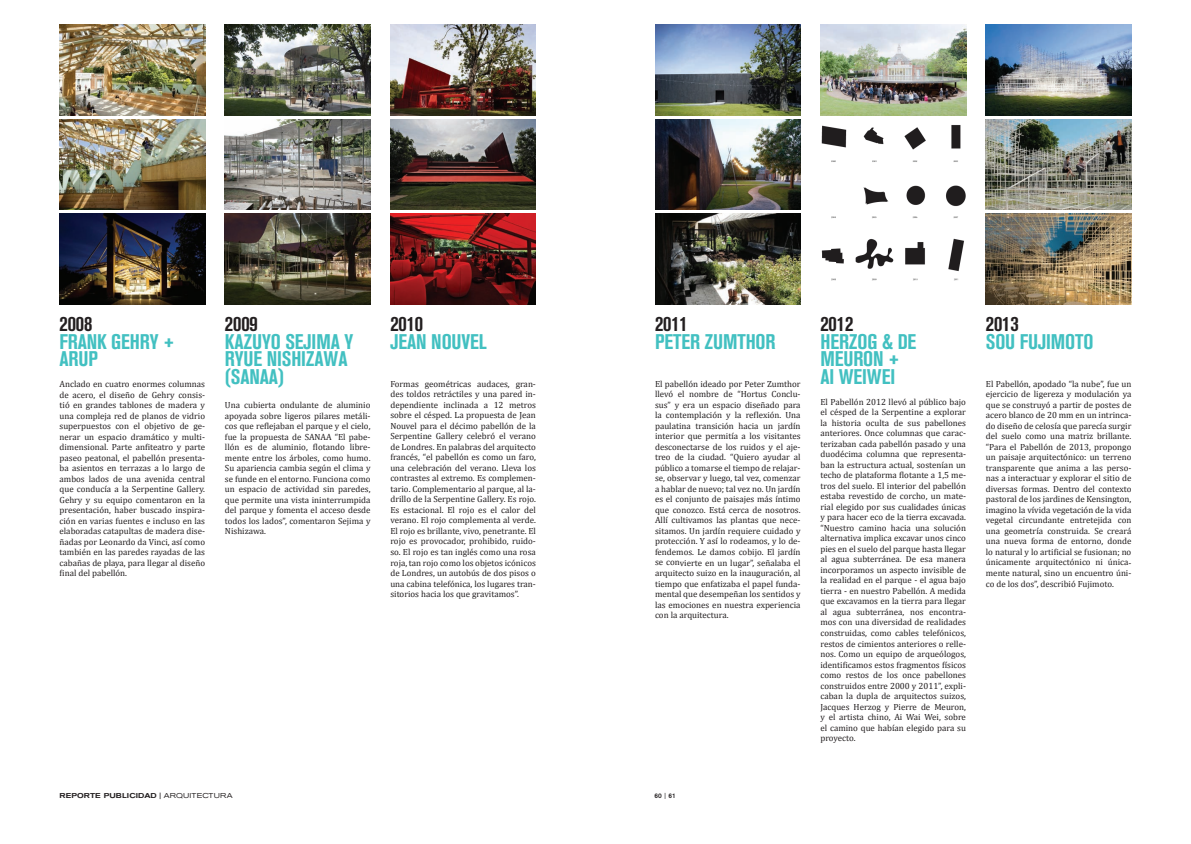
<style>
.page{position:relative;width:1191px;height:844px;background:#fff}
.page>*{position:absolute;margin:0;border:0;box-sizing:border-box;transform-origin:0 0}
.t1{font:21px/17.5px "Akzidenz Grotesk BQ Bd Cnd Alt";letter-spacing:-.005em;color:#42c0c1}
.t2{font:21px "Akzidenz Grotesk BQ Bd Cnd Alt";letter-spacing:-.005em;color:#231f20}
.t3{font:8.92px/10.5px "Cambria";color:#231f20;text-align:justify}
.t4{font:500 expanded 7px "Akzidenz Grotesk BQ";letter-spacing:.02em;color:#231f20}
.t5{font:500 6.56px "Akzidenz Grotesk BQ";color:#231f20}
.s1{font-weight:400}
</style>
<div class="page">
<img style="left:60px;top:25px;width:145px;height:90px">
<img style="left:390px;top:25px;width:146px;height:90px">
<img style="left:225px;top:25px;width:145px;height:90px">
<img style="left:225px;top:120px;width:145px;height:90px">
<img style="left:60px;top:120px;width:145px;height:90px">
<img style="left:390px;top:120px;width:146px;height:90px">
<img style="left:60px;top:214px;width:145px;height:90px">
<img style="left:390px;top:214px;width:146px;height:90px">
<img style="left:225px;top:214px;width:145px;height:90px">
<img style="left:655px;top:25px;width:145px;height:90px">
<img style="left:820px;top:25px;width:146px;height:90px">
<img style="left:655px;top:120px;width:145px;height:90px">
<img style="left:821px;top:125px;width:145px;height:156px">
<img style="left:655px;top:214px;width:145px;height:90px">
<img style="left:986px;top:25px;width:145px;height:90px">
<img style="left:986px;top:120px;width:145px;height:90px">
<img style="left:986px;top:214px;width:145px;height:90px">
<h1 class="t2" style="left:60px;top:312px;width:34px">2008</h1>
<h1 class="t1" style="left:60px;top:332px;width:117px">FRANK GEHRY +<br>ARUP</h1>
<p class="t3" style="left:60px;top:379px;width:147px">Anclado en cuatro enormes columnas de acero, el diseño de Gehry consis&shy;tió en grandes tablones de madera y una compleja red de planos de vidrio superpuestos con el objetivo de ge&shy;nerar un espacio dramático y multi&shy;dimensional. Parte anfiteatro y parte paseo peatonal, el pabellón presenta&shy;ba asientos en terrazas a lo largo de ambos lados de una avenida central que conducía a la Serpentine Gallery.<br>Gehry y su equipo comentaron en la presentación, haber buscado inspira&shy;ción en varias fuentes e incluso en las elaboradas catapultas de madera dise&shy;ñadas por Leonardo da Vinci, así como también en las paredes rayadas de las cabañas de playa, para llegar al diseño final del pabellón.</p>
<h1 class="t2" style="left:225px;top:312px;width:34px">2009</h1>
<h1 class="t1" style="left:225px;top:332px;width:130px">KAZUYO SEJIMA Y<br>RYUE NISHIZAWA (SANAA)</h1>
<p class="t3" style="left:225px;top:400px;width:147px">Una cubierta ondulante de aluminio apoyada sobre ligeros pilares metáli&shy;cos que reflejaban el parque y el cielo, fue la propuesta de SANAA “El pabe&shy;llón es de aluminio, flotando libre&shy;mente entre los árboles, como humo.<br>Su apariencia cambia según el clima y se funde en el entorno. Funciona como un espacio de actividad sin paredes, que permite una vista ininterrumpida del parque y fomenta el acceso desde todos los lados”, comentaron Sejima y Nishizawa.</p>
<h1 class="t2" style="left:390px;top:312px;width:34px">2010</h1>
<h1 class="t1" style="left:390px;top:332px;width:98px">JEAN NOUVEL</h1>
<p class="t3" style="left:390px;top:378px;width:147px">Formas geométricas audaces, gran&shy;des toldos retráctiles y una pared in&shy;dependiente inclinada a 12 metros sobre el césped. La propuesta de Jean Nouvel para el décimo pabellón de la Serpentine Gallery celebró el verano de Londres. En palabras del arquitecto francés, “el pabellón es como un faro, una celebración del verano. Lleva los contrastes al extremo. Es complemen&shy;tario. Complementario al parque, al la&shy;drillo de la Serpentine Gallery. Es rojo.<br>Es estacional. El rojo es el calor del verano. El rojo complementa al verde.<br>El rojo es brillante, vivo, penetrante. El rojo es provocador, prohibido, ruido&shy;so. El rojo es tan inglés como una rosa roja, tan rojo como los objetos icónicos de Londres, un autobús de dos pisos o una cabina telefónica, los lugares tran&shy;sitorios hacia los que gravitamos”.</p>
<h1 class="t2" style="left:655px;top:312px;width:34px">2011</h1>
<h1 class="t1" style="left:655px;top:332px;width:122px">PETER ZUMTHOR</h1>
<p class="t3" style="left:655px;top:378px;width:147px">El pabellón ideado por Peter Zumthor llevó el nombre de “Hortus Conclu&shy;sus” y era un espacio diseñado para la contemplación y la reflexión. Una paulatina transición hacia un jardín interior que permitía a los visitantes desconectarse de los ruidos y el aje&shy;treo de la ciudad. “Quiero ayudar al público a tomarse el tiempo de relajar&shy;se, observar y luego, tal vez, comenzar a hablar de nuevo; tal vez no. Un jardín es el conjunto de paisajes más íntimo que conozco. Está cerca de nosotros.<br>Allí cultivamos las plantas que nece&shy;sitamos. Un jardín requiere cuidado y protección. Y así lo rodeamos, y lo de&shy;fendemos. Le damos cobijo. El jardín se convierte en un lugar”, señalaba el arquitecto suizo en la inauguración, al tiempo que enfatizaba el papel funda&shy;mental que desempeñan los sentidos y las emociones en nuestra experiencia con la arquitectura.</p>
<p class="t4" style="left:60px;top:791px;width:175px">REPORTE PUBLICIDAD <span class="s1">| ARQUITECTURA</span></p>
<p class="t5" style="left:654px;top:791px;width:23px">60 <span class="s1">|</span> 61</p>
<h1 class="t2" style="left:820px;top:312px;width:34px">2012</h1>
<h1 class="t1" style="left:820px;top:332px;width:97px">HERZOG &amp; DE<br>MEURON +<br>AI WEIWEI</h1>
<p class="t3" style="left:820px;top:396px;width:147px">El Pabellón 2012 llevó al público bajo el césped de la Serpentine a explorar la historia oculta de sus pabellones anteriores. Once columnas que carac&shy;terizaban cada pabellón pasado y una duodécima columna que representa&shy;ban la estructura actual, sostenían un techo de plataforma flotante a 1,5 me&shy;tros del suelo. El interior del pabellón estaba revestido de corcho, un mate&shy;rial elegido por sus cualidades únicas y para hacer eco de la tierra excavada. “Nuestro camino hacia una solución alternativa implica excavar unos cinco pies en el suelo del parque hasta llegar al agua subterránea. De esa manera incorporamos un aspecto invisible de la realidad en el parque - el agua bajo tierra - en nuestro Pabellón. A medida que excavamos en la tierra para llegar al agua subterránea, nos encontra&shy;mos con una diversidad de realidades construidas, como cables telefónicos, restos de cimientos anteriores o relle&shy;nos. Como un equipo de arqueólogos, identificamos estos fragmentos físicos como restos de los once pabellones construidos entre 2000 y 2011”, expli&shy;caban la dupla de arquitectos suizos, Jacques Herzog y Pierre de Meuron, y el artista chino, Ai Wai Wei, sobre el camino que habían elegido para su proyecto.</p>
<h1 class="t2" style="left:986px;top:312px;width:34px">2013</h1>
<h1 class="t1" style="left:986px;top:332px;width:109px">SOU FUJIMOTO</h1>
<p class="t3" style="left:986px;top:378px;width:147px">El Pabellón, apodado “la nube”, fue un ejercicio de ligereza y modulación ya que se construyó a partir de postes de acero blanco de 20 mm en un intrinca&shy;do diseño de celosía que parecía surgir del suelo como una matriz brillante. “Para el Pabellón de 2013, propongo un paisaje arquitectónico: un terreno transparente que anima a las perso&shy;nas a interactuar y explorar el sitio de diversas formas. Dentro del contexto pastoral de los jardines de Kensington, imagino la vívida vegetación de la vida vegetal circundante entretejida con una geometría construida. Se creará una nueva forma de entorno, donde lo natural y lo artificial se fusionan; no únicamente arquitectónico ni única&shy;mente natural, sino un encuentro úni&shy;co de los dos”, describió Fujimoto.</p>
</div>
